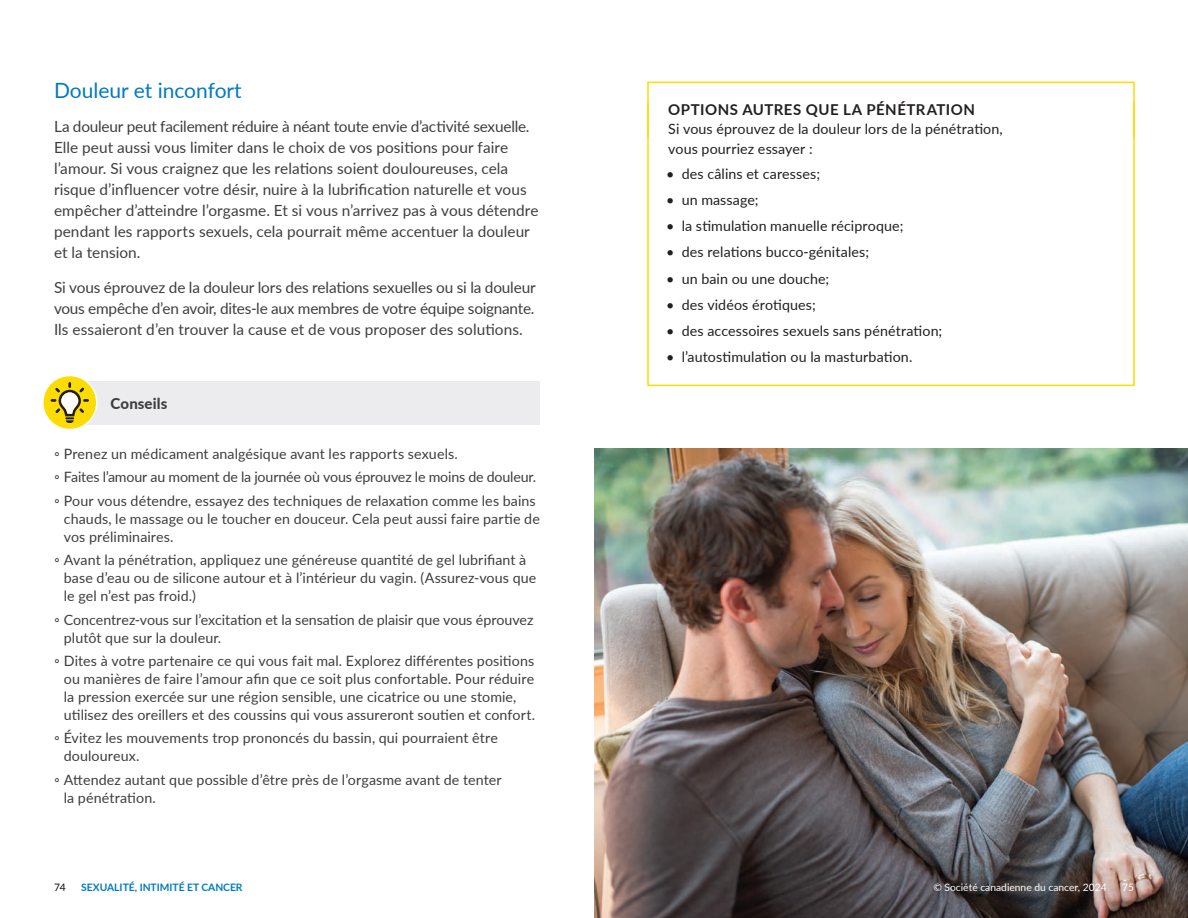
<style>
.page{position:relative;width:1188px;height:918px;background:#fff}
.page>*{position:absolute;margin:0;border:0;box-sizing:border-box;transform-origin:0 0}
.Section_Subhead-L2{font:21px "Lato";color:#0079c2}
.Body_Copy{font:15.3px/21px "Lato";letter-spacing:.005em;color:#3e3e3f}
.Yellow_Keyline_Callout-HEADING_ALL_CAPS{font:700 15px "Lato";letter-spacing:.035em;color:#231f20}
.Tips_Header{font:800 15px "Lato";letter-spacing:.005em;color:#3e3e3f}
.t1{font:14.25px/18px "Lato";letter-spacing:.005em;color:#3e3e3f}
.Yellow_Keyline_Callout-Body{font:14.25px/19.5px "Lato";letter-spacing:.01em;color:#231f20}
.t2{font:10.2px "Lato";color:#fff}
.t3{font:700 10.2px "Lato";color:#0079c2}
.t4{font:500 10.2px "Lato";color:#231f20}
</style>
<div class="page">
<div style="left:81px;top:381px;width:459px;height:43px;background:#ececee"></div>
<svg style="left:43px;top:376px;width:54px;height:54px"></svg>
<div style="left:42px;top:375px;width:56px;height:55px;border:2px solid #fff;border-radius:50%"></div>
<svg style="left:49px;top:381px;width:41px;height:42px"></svg>
<div style="left:647px;top:82px;width:488px;height:57px;border:2px solid #ffdc01"></div>
<img style="left:594px;top:448px;width:594px;height:470px">
<h2 class="Section_Subhead-L2" style="left:54px;top:75px;width:189px">Douleur et inconfort</h2>
<p class="Body_Copy" style="left:54px;top:116px;width:486px">La douleur peut facilement réduire à néant toute envie d’activité sexuelle.<br>Elle peut aussi vous limiter dans le choix de vos positions pour faire l’amour. Si vous craignez que les relations soient douloureuses, cela risque d’influencer votre désir, nuire à la lubrification naturelle et vous empêcher d’atteindre l’orgasme. Et si vous n’arrivez pas à vous détendre pendant les rapports sexuels, cela pourrait même accentuer la douleur et la tension.</p>
<p class="Body_Copy" style="left:54px;top:276px;width:483px;text-align:justify">Si vous éprouvez de la douleur lors des relations sexuelles ou si la douleur vous empêche d’en avoir, dites-le aux membres de votre équipe soignante.<br>Ils essaieront d’en trouver la cause et de vous proposer des solutions.</p>
<p class="Tips_Header" style="left:111px;top:392px;width:58px">Conseils</p>
<p class="t1" style="left:54px;top:444px;width:405px">◦ Prenez un médicament analgésique avant les rapports sexuels.</p>
<p class="t1" style="left:54px;top:468px;width:484px">◦ Faites l’amour au moment de la journée où vous éprouvez le moins de douleur.</p>
<p class="t1" style="left:64px;top:491px;width:478px;text-indent:-10px">◦ Pour vous détendre, essayez des techniques de relaxation comme les bains chauds, le massage ou le toucher en douceur. Cela peut aussi faire partie de vos préliminaires.</p>
<p class="t1" style="left:64px;top:550px;width:474px;text-indent:-10px">◦ Avant la pénétration, appliquez une généreuse quantité de gel lubrifiant à base d’eau ou de silicone autour et à l’intérieur du vagin. (Assurez-vous que le gel n’est pas froid.)</p>
<p class="t1" style="left:64px;top:610px;width:471px;text-indent:-10px">◦ Concentrez-vous sur l’excitation et la sensation de plaisir que vous éprouvez plutôt que sur la douleur.</p>
<p class="t1" style="left:64px;top:651px;width:473px;text-indent:-10px">◦ Dites à votre partenaire ce qui vous fait mal. Explorez différentes positions ou manières de faire l’amour afin que ce soit plus confortable. Pour réduire la pression exercée sur une région sensible, une cicatrice ou une stomie, utilisez des oreillers et des coussins qui vous assureront soutien et confort.</p>
<p class="t1" style="left:64px;top:729px;width:436px;text-indent:-10px">◦ Évitez les mouvements trop prononcés du bassin, qui pourraient être douloureux.</p>
<p class="t1" style="left:64px;top:770px;width:439px;text-indent:-10px">◦ Attendez autant que possible d’être près de l’orgasme avant de tenter la pénétration.</p>
<p class="t4" style="left:54px;top:880px;width:13px">74</p>
<p class="t3" style="left:81px;top:880px;width:163px">SEXUALITÉ, INTIMITÉ ET CANCER</p>
<p class="Yellow_Keyline_Callout-HEADING_ALL_CAPS" style="left:668px;top:98px;width:308px">OPTIONS AUTRES QUE LA PÉNÉTRATION</p>
<p class="Yellow_Keyline_Callout-Body" style="left:668px;top:119px;width:336px">Si vous éprouvez de la douleur lors de la pénétration, vous pourriez essayer :</p>
<p class="Yellow_Keyline_Callout-Body" style="left:666px;top:163px;width:155px">• des câlins et caresses;</p>
<p class="Yellow_Keyline_Callout-Body" style="left:666px;top:189px;width:94px">• un massage;</p>
<p class="Yellow_Keyline_Callout-Body" style="left:666px;top:216px;width:239px">• la stimulation manuelle réciproque;</p>
<p class="Yellow_Keyline_Callout-Body" style="left:666px;top:242px;width:204px">• des relations bucco-génitales;</p>
<p class="Yellow_Keyline_Callout-Body" style="left:666px;top:268px;width:165px">• un bain ou une douche;</p>
<p class="Yellow_Keyline_Callout-Body" style="left:666px;top:294px;width:151px">• des vidéos érotiques;</p>
<p class="Yellow_Keyline_Callout-Body" style="left:666px;top:321px;width:277px">• des accessoires sexuels sans pénétration;</p>
<p class="Yellow_Keyline_Callout-Body" style="left:666px;top:347px;width:248px">• l’autostimulation ou la masturbation.</p>
<p class="t2" style="left:933px;top:880px;width:175px">© Société canadienne du cancer, 2024</p>
<p class="t2" style="left:1122px;top:880px;width:13px">75</p>
</div>
